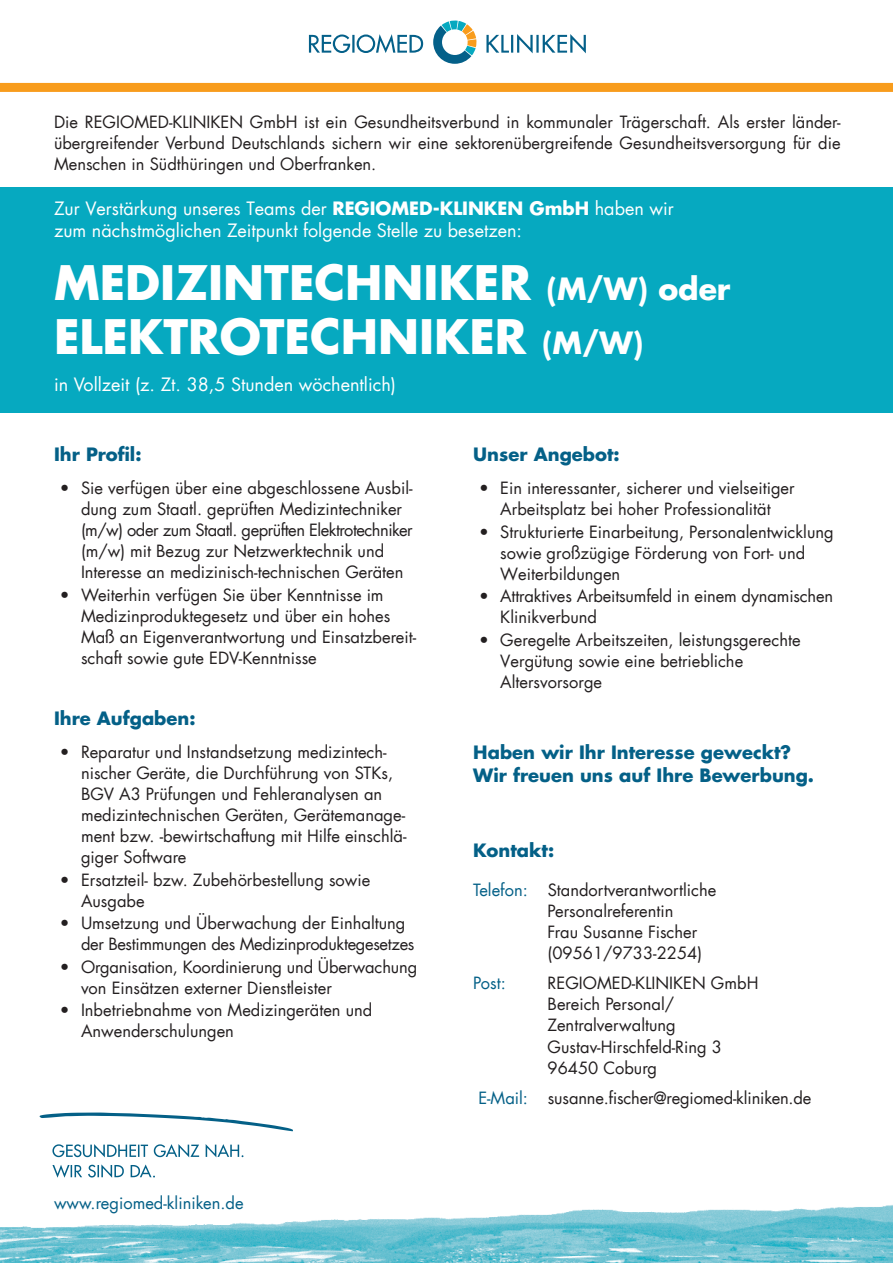
<style>
.page{position:relative;width:893px;height:1263px;background:#fff}
.page>*{position:absolute;margin:0;border:0;box-sizing:border-box;transform-origin:0 0}
.t1{font:700 46.5px/54px "Futura Com";color:#fff}
.t2{font:18px/22.5px "Futura Com";color:#fff}
.t3{font:700 18px/22.5px "Futura Com";color:#046087}
.t4{font:16.5px/21px "Futura Com";color:#231f20}
.t5{font:16.5px/21px "Futura Com";letter-spacing:-.02em;color:#231f20}
.t6{font:16.5px "Futura Com";color:#046087}
.s1{font-weight:700}
.s2{font-size:30px}
.s3{color:#046087}
</style>
<div class="page">
<img style="left:0;top:1131px;width:893px;height:132px">
<svg style="left:433px;top:20px;width:44px;height:44px"></svg>
<svg style="left:309px;top:34px;width:114px;height:19px"></svg>
<svg style="left:486px;top:34px;width:100px;height:19px"></svg>
<div style="left:0;top:83px;width:893px;height:9px;background:#f89c1c"></div>
<svg style="left:52px;top:1144px;width:191px;height:13px"></svg>
<svg style="left:52px;top:1164px;width:103px;height:14px"></svg>
<svg style="left:39px;top:1112px;width:254px;height:19px"></svg>
<div style="left:0;top:187px;width:893px;height:225px;background:#06a9c0"></div>
<p class="t4" style="left:54px;top:112px;width:788px;text-align:justify">Die REGIOMED-KLINIKEN GmbH ist ein Gesundheitsverbund in kommunaler Trägerschaft. Als erster länder&shy;übergreifender Verbund Deutschlands sichern wir eine sektorenübergreifende Gesundheitsversorgung für die Menschen in Südthüringen und Oberfranken.</p>
<p class="t2" style="left:54px;top:197px;width:621px">Zur Verstärkung unseres Teams der <span class="s1">REGIOMED-KLINKEN GmbH</span> haben wir zum nächstmöglichen Zeitpunkt folgende Stelle zu besetzen:</p>
<h1 class="t1" style="left:54px;top:254px;width:678px">MEDIZINTECHNIKER <span class="s2">(M/W) oder<br></span>ELEKTROTECHNIKER <span class="s2">(M/W)</span></h1>
<p class="t2" style="left:54px;top:373px;width:344px">in Vollzeit (z. Zt. 38,5 Stunden wöchentlich)</p>
<p class="t3" style="left:54px;top:443px;width:89px">Ihr Profil:</p>
<p class="t4" style="left:81px;top:478px;width:333px;text-indent:-21px">• Sie verfügen über eine abgeschlossene Ausbil&shy;dung zum Staatl. geprüften Medizintechniker (m/w) oder zum Staatl. geprüften Elektrotechniker (m/w) mit Bezug zur Netzwerktechnik und Interesse an medizinisch-technischen Geräten</p>
<p class="t4" style="left:81px;top:584px;width:337px;text-indent:-21px">• Weiterhin verfügen Sie über Kenntnisse im Medizinproduktegesetz und über ein hohes Maß an Eigenverantwortung und Einsatzbereit&shy;schaft sowie gute EDV-Kenntnisse</p>
<p class="t3" style="left:54px;top:706px;width:143px">Ihre Aufgaben:</p>
<p class="t4" style="left:81px;top:741px;width:327px;text-indent:-21px">• Reparatur und Instandsetzung medizintech&shy;nischer Geräte, die Durchführung von STKs, BGV A3 Prüfungen und Fehleranalysen an medizintechnischen Geräten, Gerätemanage&shy;ment bzw. -bewirtschaftung mit Hilfe einschlä&shy;giger Software</p>
<p class="t4" style="left:81px;top:869px;width:291px;text-indent:-21px">• Ersatzteil- bzw. Zubehörbestellung sowie<br>Ausgabe</p>
<p class="t5" style="left:81px;top:912px;width:335px;text-indent:-21px">• Umsetzung und Überwachung der Einhaltung der Bestimmungen des Medizinproduktegesetzes</p>
<p class="t4" style="left:81px;top:956px;width:338px;text-indent:-21px">• Organisation, Koordinierung und Überwachung von Einsätzen externer Dienstleister</p>
<p class="t4" style="left:81px;top:999px;width:293px;text-indent:-21px">• Inbetriebnahme von Medizingeräten und<br>Anwenderschulungen</p>
<p class="t6" style="left:54px;top:1191px;width:191px">www.regiomed-kliniken.de</p>
<p class="t3" style="left:473px;top:443px;width:148px">Unser Angebot:</p>
<p class="t4" style="left:479px;top:478px;width:317px;text-align:center">• Ein interessanter, sicherer und vielseitiger<br>Arbeitsplatz bei hoher Professionalität</p>
<p class="t4" style="left:500px;top:521px;width:335px;text-indent:-21px">• Strukturierte Einarbeitung, Personalentwicklung sowie großzügige Förderung von Fort- und<br>Weiterbildungen</p>
<p class="t4" style="left:500px;top:586px;width:334px;text-indent:-21px">• Attraktives Arbeitsumfeld in einem dynamischen<br>Klinikverbund</p>
<p class="t4" style="left:500px;top:629px;width:302px;text-indent:-21px">• Geregelte Arbeitszeiten, leistungsgerechte<br>Vergütung sowie eine betriebliche<br>Altersvorsorge</p>
<p class="t3" style="left:473px;top:740px;width:342px">Haben wir Ihr Interesse geweckt?<br>Wir freuen uns auf Ihre Bewerbung.</p>
<p class="t3" style="left:473px;top:838px;width:82px">Kontakt:</p>
<p class="t4" style="left:548px;top:880px;width:170px;text-indent:-74px"><span class="s3">Telefon:</span> Standortverantwortliche<br>Personalreferentin<br>Frau Susanne Fischer (09561/9733-2254)</p>
<p class="t6" style="left:473px;top:972px;width:34px">Post:</p>
<p class="t4" style="left:548px;top:973px;width:212px">REGIOMED-KLINIKEN GmbH<br>Bereich Personal/<br>Zentralverwaltung<br>Gustav-Hirschfeld-Ring 3<br>96450 Coburg</p>
<p class="t4" style="left:478px;top:1087px;width:335px"><span class="s3">E-Mail:</span> susanne.fischer@regiomed-kliniken.de</p>
</div>
